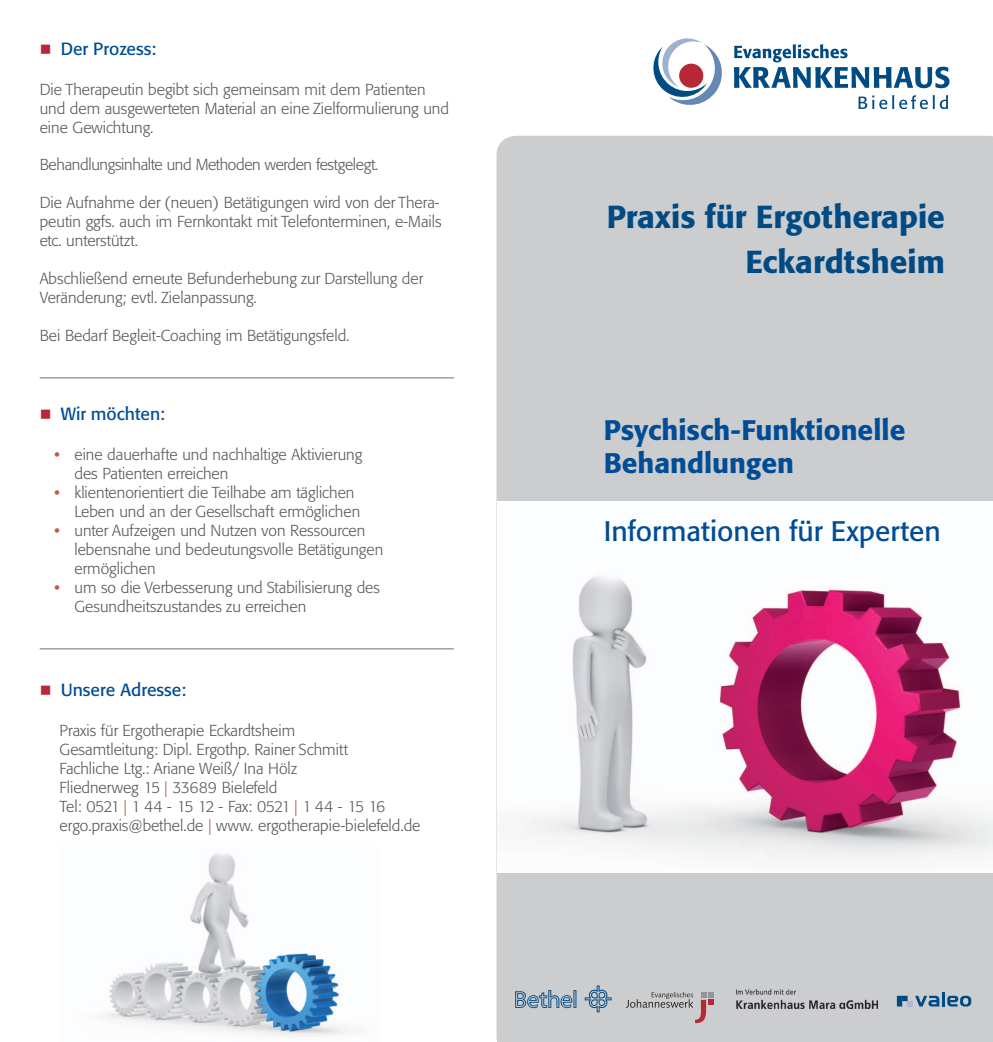
<style>
.page{position:relative;width:993px;height:1042px;background:#fff}
.page>*{position:absolute;margin:0;border:0;box-sizing:border-box;transform-origin:0 0}
.t1{font:500 31.5px/45.5px "Formata BQ";color:#004b84;text-align:right}
.t2{font:500 28px/33.6px "Formata BQ";color:#014d95}
.t3{font:28px "Formata BQ";color:#014d95}
.t4{font:17.5px "Formata BQ";color:#014d95}
.t5{font:300 15.75px/18.9px "Formata BQ";color:#57585a}
.t6{font:300 15.75px "Formata BQ";letter-spacing:-.02em;color:#57585a}
.s1{color:#b72837}
.s2{font-weight:500;color:#c3564f}
.s3{color:#c3564f}
</style>
<div class="page">
<hr style="left:40px;top:377px;width:414px;height:1px;background:#6c6d70">
<hr style="left:40px;top:648px;width:414px;height:1px;background:#6c6d70">
<div style="left:496px;top:136px;width:496px;height:906px;background:#cccdcf"></div>
<img style="left:497px;top:501px;width:495px;height:371px">
<svg style="left:653px;top:38px;width:69px;height:67px"></svg>
<svg style="left:734px;top:44px;width:215px;height:44px"></svg>
<svg style="left:858px;top:95px;width:89px;height:14px"></svg>
<img style="left:100px;top:853px;width:249px;height:183px">
<svg style="left:584px;top:985px;width:27px;height:27px"></svg>
<svg style="left:515px;top:990px;width:61px;height:18px"></svg>
<svg style="left:625px;top:992px;width:88px;height:31px;background:#bcb5b7"></svg>
<svg style="left:946px;top:996px;width:24px;height:10px"></svg>
<hr style="left:941px;top:992px;width:3px;height:14px;background:#004b84">
<svg style="left:896px;top:996px;width:43px;height:10px"></svg>
<img style="left:736px;top:989px;width:141px;height:19px">
<p class="t4" style="left:40px;top:38px;width:118px"><span class="s1">■</span> Der Prozess:</p>
<p class="t5" style="left:40px;top:80px;width:410px">Die Therapeutin begibt sich gemeinsam mit dem Patienten und dem ausgewerteten Material an eine Zielformulierung und eine Gewichtung.</p>
<p class="t6" style="left:40px;top:156px;width:340px">Behandlungsinhalte und Methoden werden festgelegt.</p>
<p class="t5" style="left:40px;top:193px;width:403px">Die Aufnahme der (neuen) Betätigungen wird von der Thera&shy;peutin ggfs. auch im Fernkontakt mit Telefonterminen, e-Mails etc. unterstützt.</p>
<p class="t5" style="left:40px;top:269px;width:385px">Abschließend erneute Befunderhebung zur Darstellung der<br>Veränderung; evtl. Zielanpassung.</p>
<p class="t5" style="left:40px;top:326px;width:311px">Bei Bedarf Begleit-Coaching im Betätigungsfeld.</p>
<p class="t4" style="left:40px;top:403px;width:127px"><span class="s1">■</span> Wir möchten:</p>
<p class="t5" style="left:74px;top:445px;width:289px;text-indent:-20px"><span class="s2">•</span> eine dauerhafte und nachhaltige Aktivierung des Patienten erreichen</p>
<p class="t5" style="left:74px;top:483px;width:287px;text-indent:-20px"><span class="s2">•</span> klientenorientiert die Teilhabe am täglichen<br>Leben und an der Gesellschaft ermöglichen</p>
<p class="t5" style="left:74px;top:521px;width:310px;text-indent:-20px"><span class="s2">•</span> unter Aufzeigen und Nutzen von Ressourcen lebensnahe und bedeutungsvolle Betätigungen ermöglichen</p>
<p class="t5" style="left:74px;top:578px;width:307px;text-indent:-20px"><span class="s2">•</span> um so die Verbesserung und Stabilisierung des<br>Gesundheitszustandes zu erreichen</p>
<p class="t4" style="left:40px;top:679px;width:148px"><span class="s1">■</span> Unsere Adresse:</p>
<p class="t5" style="left:60px;top:721px;width:362px">Praxis für Ergotherapie Eckardtsheim<br>Gesamtleitung: Dipl. Ergothp. Rainer Schmitt<br>Fachliche Ltg.: Ariane Weiß/ Ina Hölz<br>Fliednerweg 15 <span class="s3">|</span> 33689 Bielefeld<br>Tel: 0521 <span class="s3">|</span> 1 44 - 15 12 - Fax: 0521 <span class="s3">|</span> 1 44 - 15 16 ergo.praxis@bethel.de <span class="s3">|</span> www. ergotherapie-bielefeld.de</p>
<h1 class="t1" style="left:606px;top:193px;width:339px">Praxis für Ergotherapie<br>Eckardtsheim</h1>
<h2 class="t2" style="left:603px;top:413px;width:303px">Psychisch-Funktionelle<br>Behandlungen</h2>
<h2 class="t3" style="left:603px;top:514px;width:338px">Informationen für Experten</h2>
</div>
